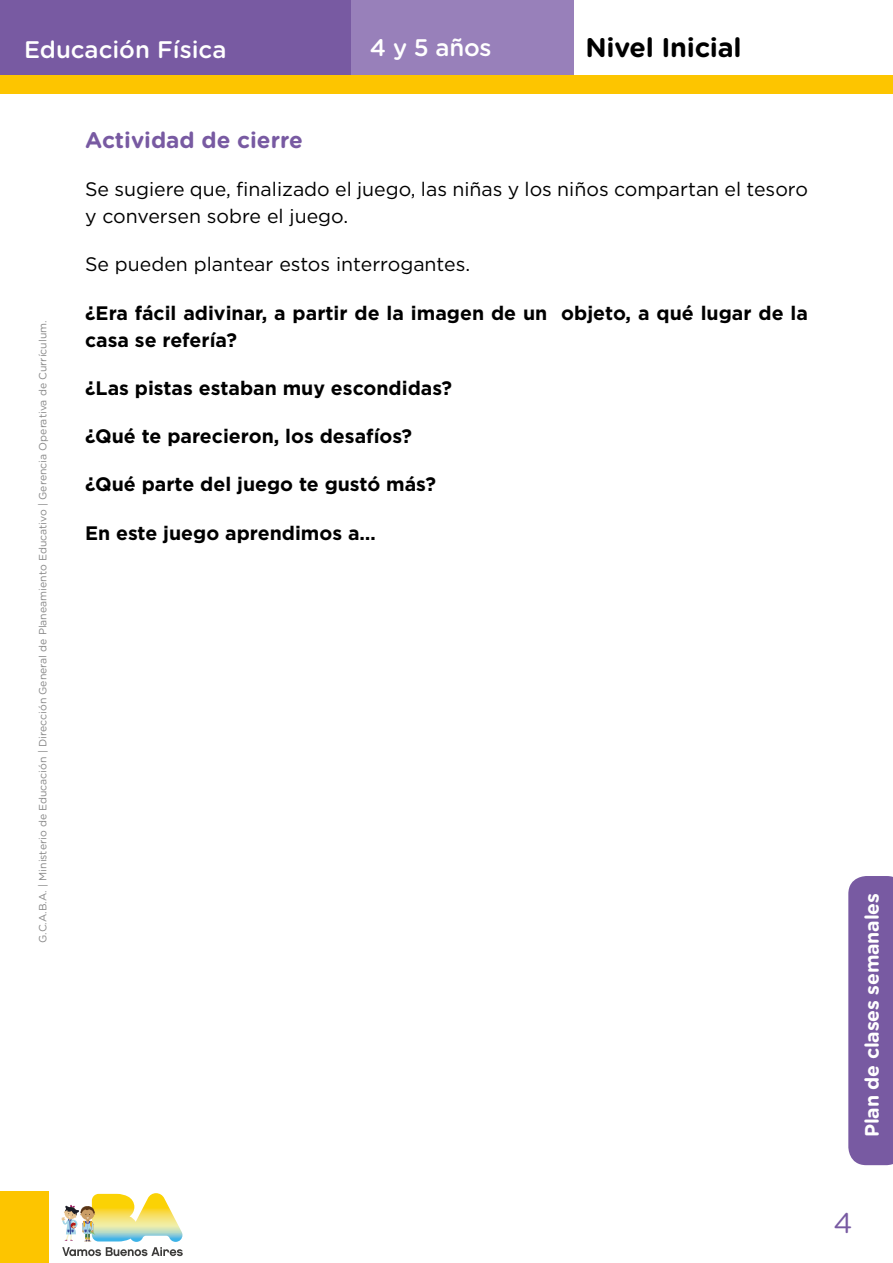
<style>
.page{position:relative;width:893px;height:1263px;background:#fff}
.page>*{position:absolute;margin:0;border:0;box-sizing:border-box;transform-origin:0 0}
.t1{font:28.5px "Gotham Rounded";color:#785aa2}
.t2{font:700 27px "Gotham Rounded";letter-spacing:-.01em;color:#000}
.t3{font:500 24px "Gotham Rounded";color:#fff}
.t4{font:700 22.5px "Gotham Rounded";color:#785aa2}
.t5{font:700 19.5px/27px "Gotham";color:#000}
.t6{font:19.5px/27px "Gotham";color:#000}
.t7{font:700 19.5px "Gotham Rounded";letter-spacing:-.01em;color:#fff}
.t8{font:10.5px "Gotham Rounded";color:#878787}
</style>
<div class="page">
<div style="left:0;top:0;width:351px;height:78px;background:#785aa2"></div>
<div style="left:351px;top:0;width:223px;height:78px;background:#9880ba"></div>
<div style="left:0;top:75px;width:893px;height:19px;background:#fdc500"></div>
<svg style="left:848px;top:876px;width:45px;height:289px;background:#7c5fa5"></svg>
<div style="left:0;top:1191px;width:48px;height:72px;background:#fdc500"></div>
<svg style="left:61px;top:1193px;width:122px;height:63px"></svg>
<p class="t3" style="left:24px;top:32px;width:204px">Educación Física</p>
<p class="t3" style="left:370px;top:31px;width:123px">4 y 5 años</p>
<h2 class="t2" style="left:585px;top:28px;width:158px">Nivel Inicial</h2>
<p class="t8" style="left:36px;top:943px;width:624px;rotate:-90deg">G.C.A.B.A. | Ministerio de Educación | Dirección General de Planeamiento Educativo | Gerencia Operativa de Currículum.</p>
<p class="t4" style="left:85px;top:123px;width:219px">Actividad de cierre</p>
<p class="t6" style="left:85px;top:175px;width:724px">Se sugiere que, finalizado el juego, las niñas y los niños compartan el tesoro y conversen sobre el juego.</p>
<p class="t6" style="left:85px;top:250px;width:387px">Se pueden plantear estos interrogantes.</p>
<p class="t5" style="left:85px;top:299px;width:724px">¿Era fácil adivinar, a partir de la imagen de un objeto, a qué lugar de la casa se refería?</p>
<p class="t5" style="left:85px;top:374px;width:369px">¿Las pistas estaban muy escondidas?</p>
<p class="t5" style="left:85px;top:422px;width:329px">¿Qué te parecieron, los desafíos?</p>
<p class="t5" style="left:85px;top:471px;width:352px">¿Qué parte del juego te gustó más?</p>
<p class="t5" style="left:85px;top:519px;width:292px">En este juego aprendimos a…</p>
<p class="t7" style="left:858px;top:1137px;width:246px;rotate:-90deg">Plan de clases semanales</p>
<h1 class="t1" style="left:833px;top:1203px;width:21px">4</h1>
</div>
